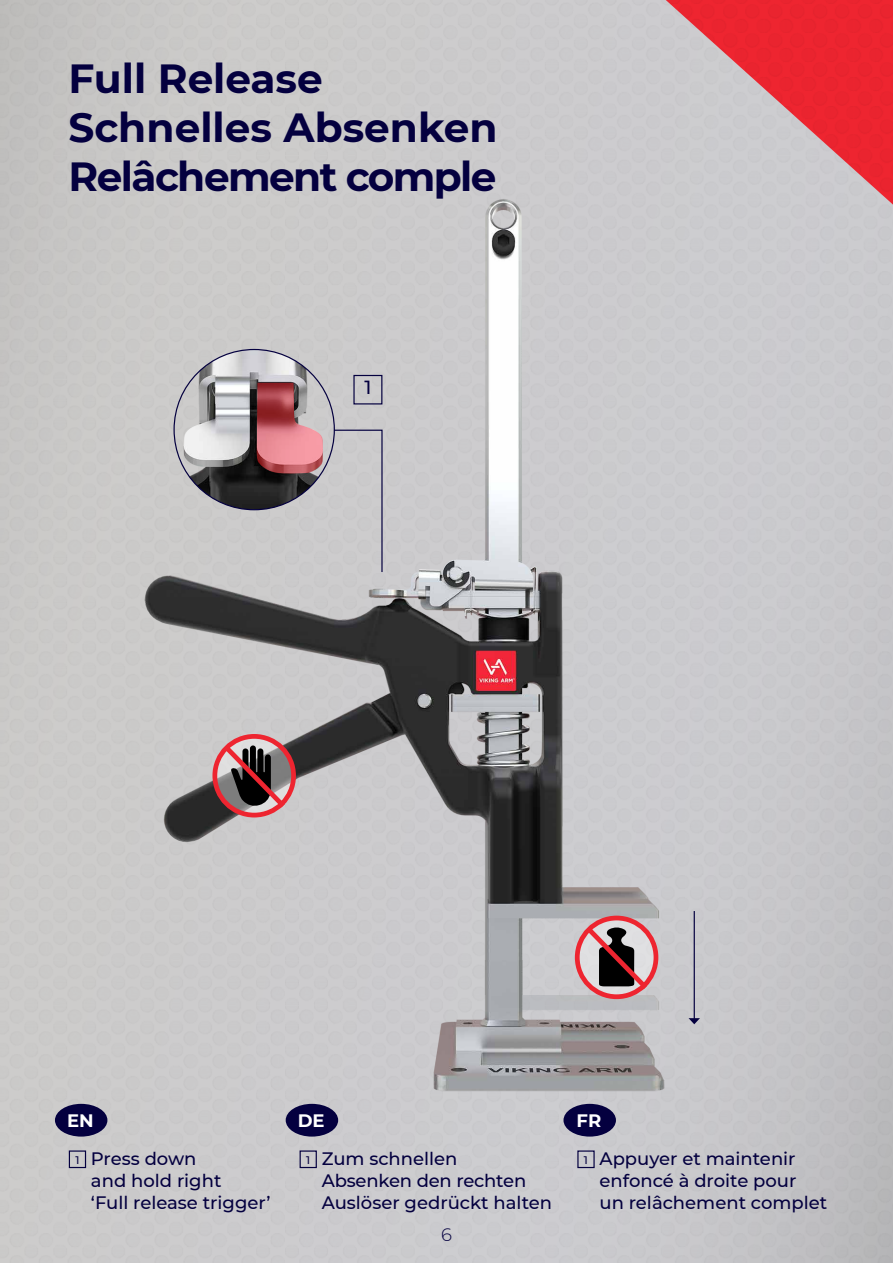
<style>
.page{position:relative;width:893px;height:1263px;background:#fff}
.page>*{position:absolute;margin:0;border:0;box-sizing:border-box;transform-origin:0 0}
.t1{font:700 40.65px/48.8px "Montserrat";color:#04003f}
.t2{font:500 18.9px "Montserrat";color:#04003f}
.t3{font:500 18px/21.6px "Montserrat";color:#04003f}
.t4{font:700 18px "Montserrat";color:#fff}
.t5{font:300 18px "Montserrat";color:#04003f}
.t6{font:500 10.95px "Montserrat";color:#04003f}
</style>
<div class="page">
<img style="left:0;top:0;width:893px;height:1263px">
<img style="left:659px;top:0;width:234px;height:177px">
<div style="left:69px;top:1150px;width:17px;height:18px;border:1px solid #04003f"></div>
<div style="left:55px;top:1104px;width:52px;height:32px;background:#04003f;border-radius:50%"></div>
<div style="left:300px;top:1150px;width:17px;height:18px;border:1px solid #04003f"></div>
<div style="left:286px;top:1104px;width:52px;height:32px;background:#04003f;border-radius:50%"></div>
<img style="left:22px;top:177px;width:871px;height:783px">
<img style="left:22px;top:960px;width:871px;height:142px">
<div style="left:212px;top:734px;width:84px;height:83px;border:5px solid #ee2530;border-radius:50%"></div>
<svg style="left:219px;top:741px;width:71px;height:71px;background:#856264"></svg>
<img style="left:174px;top:349px;width:160px;height:161px;border-radius:80px">
<svg style="left:256px;top:383px;width:67px;height:91px;background:#bd747b"></svg>
<div style="left:575px;top:916px;width:83px;height:83px;border:5px solid #ee2530;border-radius:50%"></div>
<svg style="left:582px;top:922px;width:70px;height:72px;background:#9f7c7f"></svg>
<div style="left:563px;top:1104px;width:53px;height:32px;background:#04003f;border-radius:50%"></div>
<h1 class="t1" style="left:69px;top:52px;width:431px">Full Release<br>Schnelles Absenken<br>Relâchement comple</h1>
<p class="t2" style="left:364px;top:375px;width:9px">1</p>
<p class="t4" style="left:67px;top:1107px;width:28px">EN</p>
<p class="t4" style="left:298px;top:1107px;width:28px">DE</p>
<p class="t4" style="left:577px;top:1107px;width:26px">FR</p>
<p class="t6" style="left:75px;top:1152px;width:6px">1</p>
<p class="t3" style="left:91px;top:1147px;width:181px">Press down<br>and hold right<br>‘Full release trigger’</p>
<p class="t6" style="left:306px;top:1152px;width:6px">1</p>
<p class="t3" style="left:322px;top:1147px;width:232px">Zum schnellen<br>Absenken den rechten<br>Auslöser gedrückt halten</p>
<p class="t6" style="left:584px;top:1152px;width:6px">1</p>
<p class="t3" style="left:599px;top:1147px;width:229px">Appuyer et maintenir enfoncé à droite pour<br>un relâchement complet</p>
<p class="t5" style="left:441px;top:1223px;width:12px">6</p>
</div>
